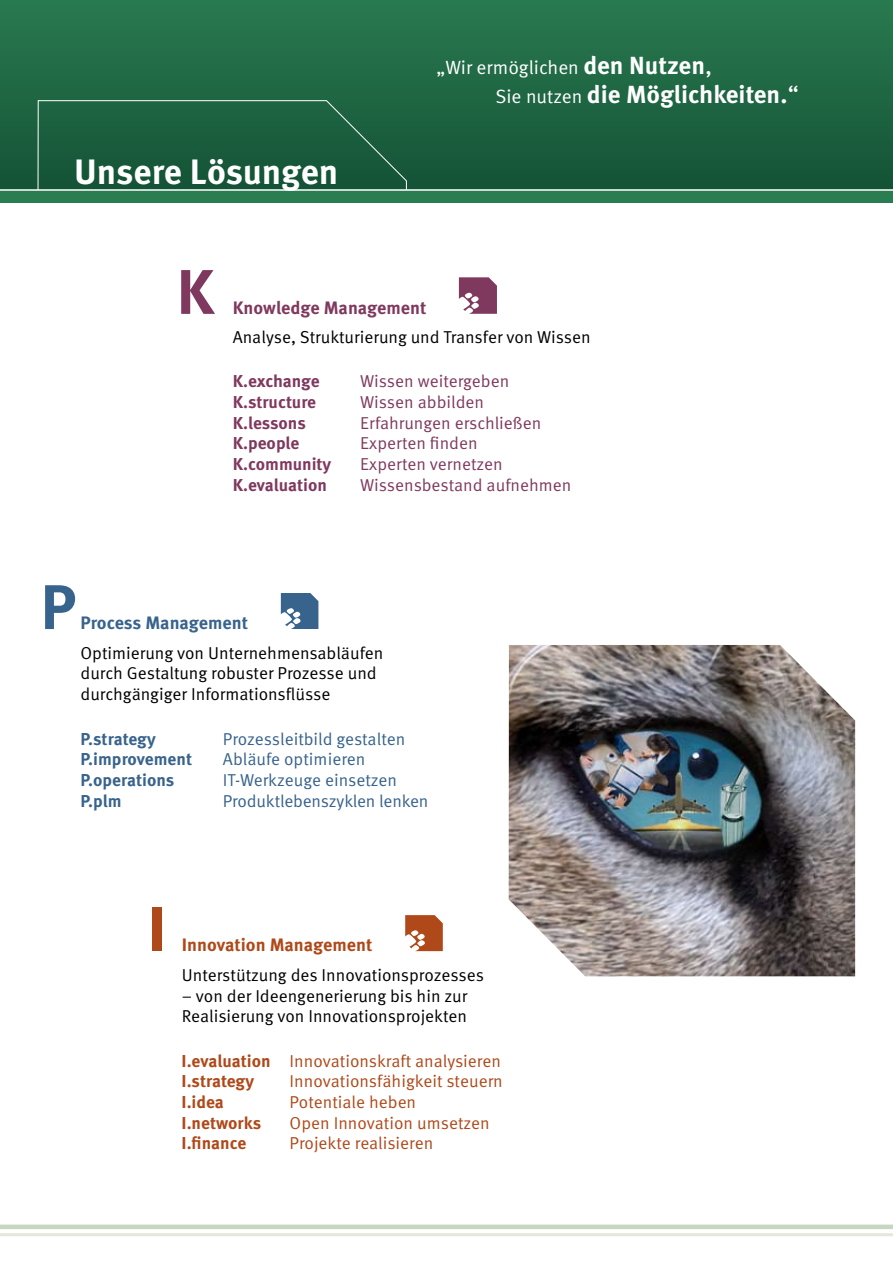
<style>
.page{position:relative;width:893px;height:1263px;background:#fff}
.page>*{position:absolute;margin:0;border:0;box-sizing:border-box;transform-origin:0 0}
.t1{font:700 63px "Meta OT";color:#80395e}
.t2{font:700 63px "Meta OT";color:#38638c}
.t3{font:700 63px "Meta OT";color:#af491a}
.t4{font:700 35.25px "Meta OT";letter-spacing:-.005em;color:#fff}
.t5{font:700 24.75px "Meta OT";color:#fff}
.t6{font:19.2px "Meta OT";color:#fff}
.t7{font:700 18px "Meta OT";color:#af491a}
.t8{font:700 18px "Meta OT";color:#80395e}
.t9{font:700 18px "Meta OT";color:#38638c}
.t10{font:17.25px/20.7px "Meta OT";color:#000}
.t11{font:17.25px/20.7px "Meta OT";color:#af491a}
.t12{font:17.25px "Meta OT";color:#80395e}
.t13{font:17.25px "Meta OT";letter-spacing:-.005em;color:#38638c}
.t14{font:700 17.25px "Meta OT";color:#80395e}
.t15{font:700 17.25px "Meta OT";color:#38638c}
.t16{font:700 17.25px "Meta OT";color:#af491a}
.s1{font-weight:700;font-size:24.75px}
.s2{font-size:24.75px}
.s3{font-weight:400;font-size:19.2px}
.s4{font-weight:400}
.s5{font-weight:700}
</style>
<div class="page">
<div style="left:0;top:0;width:893px;height:191px;background:linear-gradient(to bottom,#297a50,#145336)"></div>
<div style="left:0;top:191px;width:893px;height:12px;background:#2a7c51"></div>
<hr style="left:0;top:189px;width:893px;height:2px;background:#fff">
<svg style="left:38px;top:100px;width:369px;height:90px;background:#1e5f40"></svg>
<img style="left:509px;top:645px;width:346px;height:331px">
<svg style="left:459px;top:277px;width:38px;height:37px"></svg>
<svg style="left:281px;top:593px;width:37px;height:36px"></svg>
<svg style="left:405px;top:915px;width:38px;height:36px"></svg>
<div style="left:0;top:1224px;width:893px;height:5px;background:#c7d6bf"></div>
<hr style="left:0;top:1233px;width:893px;height:3px;background:#e4e7d9">
<h2 class="t4" style="left:74px;top:150px;width:266px">Unsere Lösungen</h2>
<p class="t6" style="left:436px;top:56px;width:277px">„Wir ermöglichen <span class="s1">den Nutzen</span><span class="s2">,</span></p>
<h3 class="t5" style="left:495px;top:79px;width:305px"><span class="s3">Sie nutzen</span> die Möglichkeiten.<span class="s4">“</span></h3>
<h1 class="t1" style="left:176px;top:252px;width:39px">K</h1>
<p class="t8" style="left:233px;top:296px;width:195px">Knowledge Management</p>
<p class="t10" style="left:233px;top:327px;width:359px">Analyse, Strukturierung und Transfer von Wissen</p>
<p class="t14" style="left:233px;top:370px;width:88px">K.exchange</p>
<p class="t12" style="left:360px;top:371px;width:151px">Wissen weitergeben</p>
<p class="t14" style="left:233px;top:391px;width:85px">K.structure</p>
<p class="t12" style="left:360px;top:392px;width:125px">Wissen abbilden</p>
<p class="t14" style="left:233px;top:412px;width:74px">K.lessons</p>
<p class="t12" style="left:360px;top:412px;width:183px">Erfahrungen erschließen</p>
<p class="t14" style="left:233px;top:432px;width:68px">K.people</p>
<p class="t12" style="left:360px;top:433px;width:119px">Experten finden</p>
<p class="t14" style="left:233px;top:453px;width:100px">K.community</p>
<p class="t12" style="left:360px;top:454px;width:144px">Experten vernetzen</p>
<p class="t14" style="left:233px;top:474px;width:96px">K.evaluation</p>
<p class="t12" style="left:360px;top:474px;width:213px">Wissensbestand aufnehmen</p>
<h1 class="t2" style="left:40px;top:567px;width:38px">P</h1>
<p class="t9" style="left:80px;top:611px;width:169px">Process Management</p>
<p class="t10" style="left:80px;top:642px;width:304px">Optimierung von Unternehmensabläufen durch Gestaltung robuster Prozesse und durchgängiger Informationsflüsse</p>
<p class="t15" style="left:80px;top:728px;width:77px">P.strategy</p>
<p class="t13" style="left:223px;top:728px;width:184px">Prozessleitbild gestalten</p>
<p class="t15" style="left:80px;top:748px;width:113px">P.improvement</p>
<p class="t13" style="left:223px;top:749px;width:144px">Abläufe optimieren</p>
<p class="t15" style="left:80px;top:769px;width:95px">P.operations</p>
<p class="t13" style="left:223px;top:770px;width:176px">IT-Werkzeuge einsetzen</p>
<p class="t15" style="left:80px;top:790px;width:43px">P.plm</p>
<p class="t13" style="left:223px;top:790px;width:207px">Produktlebenszyklen lenken</p>
<h1 class="t3" style="left:148px;top:889px;width:20px">I</h1>
<p class="t7" style="left:182px;top:933px;width:192px">Innovation Management</p>
<p class="t10" style="left:182px;top:965px;width:304px">Unterstützung des Innovationsprozesses</p>
<p class="t10" style="left:182px;top:985px;width:287px">– von der Ideengenerierung bis hin zur<br>Realisierung von Innovationsprojekten</p>
<p class="t11" style="left:182px;top:1050px;width:321px"><span class="s5">I.evaluation</span> Innovationskraft analysieren<br><span class="s5">I.strategy</span></p>
<p class="t11" style="left:290px;top:1071px;width:215px">Innovationsfähigkeit steuern</p>
<p class="t16" style="left:182px;top:1091px;width:44px">I.idea</p>
<p class="t11" style="left:290px;top:1092px;width:128px">Potentiale heben</p>
<p class="t16" style="left:182px;top:1112px;width:81px">I.networks</p>
<p class="t11" style="left:290px;top:1112px;width:202px">Open Innovation umsetzen</p>
<p class="t16" style="left:182px;top:1132px;width:66px">I.finance</p>
<p class="t11" style="left:290px;top:1133px;width:145px">Projekte realisieren</p>
</div>
